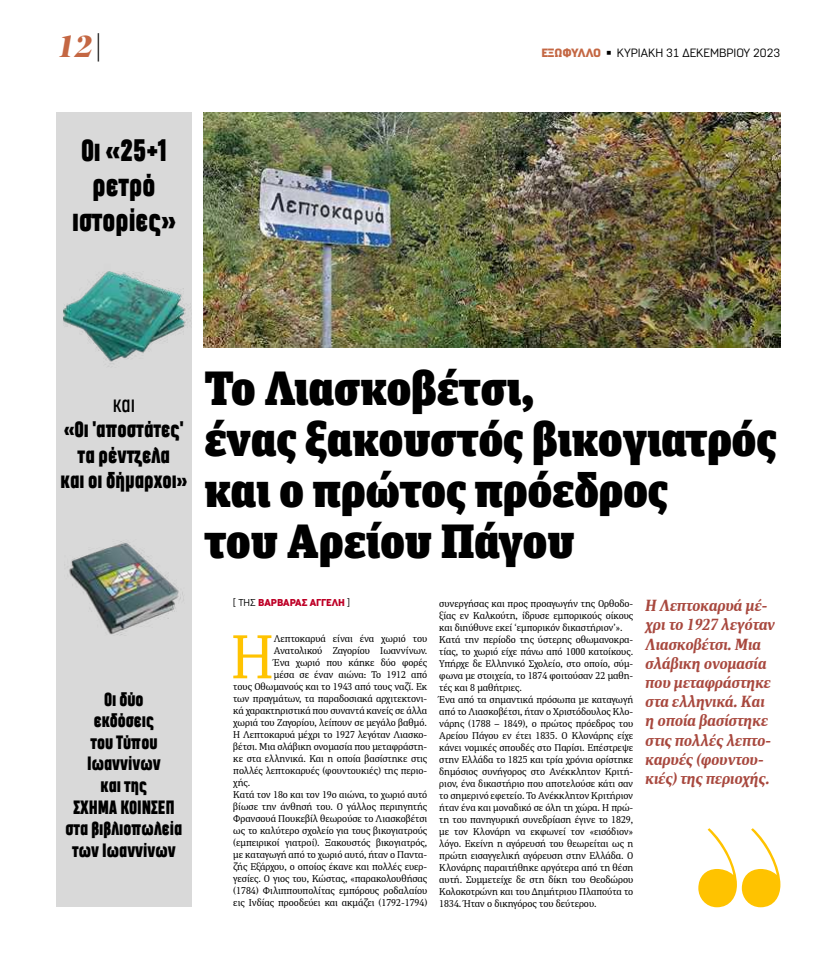
<style>
.page{position:relative;width:823px;height:964px;background:#fff}
.page>*{position:absolute;margin:0;border:0;box-sizing:border-box;transform-origin:0 0}
.t1{font:61.7px "PFDIN Serif";color:#ffc300}
.t2{font:900 48px/51px "FF Unit Slab Pro";color:#000}
.t3{font:italic 900 32px "PF Regal Display Pro";color:#c46743}
.t4{font:800 29px/34.8px "Heading Pro";color:#000;text-align:center}
.t5{font:800 21px/25.2px "Heading Pro";color:#000;text-align:center}
.t6{font:21px "Heading Pro";color:#000}
.t7{font:800 18px/21.6px "Heading Pro";color:#000;text-align:center}
.t8{font:italic 700 16px/19.2px "PFDIN Serif";color:#a8483e}
.t9{font:12px "Normative Pro";color:#000}
.t10{font:10px/12px "PFDIN Serif";color:#000}
.t11{font:900 10px "Normative Pro";color:#be0027}
.s1{color:#000}
.s2{font-weight:900;color:#c46743}
.s3{font-weight:400;color:#000}
</style>
<div class="page">
<div style="left:56px;top:112px;width:135px;height:795px;background:#d9d9d9"></div>
<img style="left:63px;top:271px;width:128px;height:96px">
<img style="left:69px;top:531px;width:123px;height:111px">
<img style="left:204px;top:112px;width:576px;height:235px">
<svg style="left:698px;top:828px;width:82px;height:79px"></svg>
<h3 class="t3" style="left:57px;top:26px;width:48px">12<span class="s1">|</span></h3>
<h3 class="t4" style="left:72px;top:134px;width:105px">Οι «25+1 ρετρό ιστορίες»</h3>
<p class="t9" style="left:541px;top:46px;width:240px"><span class="s2">ΕΞΩΦΥΛΛΟ</span> ◾ ΚΥΡΙΑΚΗ 31 ΔΕΚΕΜΒΡΙΟΥ 2023</p>
<h3 class="t6" style="left:113px;top:392px;width:24px">και</h3>
<h3 class="t5" style="left:61px;top:418px;width:128px">«Οι 'αποστάτες' τα ρέντζελα<br>και οι δήμαρχοι»</h3>
<h3 class="t7" style="left:66px;top:689px;width:118px">Οι δύο<br>εκδόσεις<br>του Τύπου<br>Ιωαννίνων<br>και της<br>ΣΧΗΜΑ ΚΟΙΝΣΕΠ στα βιβλιοπωλεία των Ιωαννίνων</h3>
<h2 class="t2" style="left:204px;top:360px;width:573px">Το Λιασκοβέτσι,<br>ένας ξακουστός βικογιατρός και ο πρώτος πρόεδρος<br>του Αρείου Πάγου</h2>
<p class="t11" style="left:233px;top:596px;width:118px"><span class="s3">[ ΤΗΣ</span> ΒΑΡΒΑΡΑΣ ΑΓΓΕΛΗ <span class="s3">]</span></p>
<h1 class="t1" style="left:231px;top:618px;width:45px">Η</h1>
<p class="t10" style="left:274px;top:633px;width:155px">Λεπτοκαρυά είναι ένα χωριό του</p>
<p class="t10" style="left:439px;top:597px;width:195px">συνεργήσας και προς προαγωγήν της Ορθοδο&shy;ξίας εν Καλκούτη, ίδρυσε εμπορικούς οίκους και διηύθυνε εκεί ‘εμπορικόν δικαστήριον’».<br>Κατά την περίοδο της ύστερης οθωμανοκρα&shy;τίας, το χωριό είχε πάνω από 1000 κατοίκους.<br>Υπήρχε δε Ελληνικό Σχολείο, στο οποίο, σύμ&shy;φωνα με στοιχεία, το 1874 φοιτούσαν 22 μαθη&shy;τές και 8 μαθήτριες.<br>Ένα από τα σημαντικά πρόσωπα με καταγωγή από το Λιασκοβέτσι, ήταν ο Χριστόδουλος Κλο&shy;νάρης (1788 – 1849), ο πρώτος πρόεδρος του Αρείου Πάγου εν έτει 1835. Ο Κλονάρης είχε κάνει νομικές σπουδές στο Παρίσι. Επέστρεψε στην Ελλάδα το 1825 και τρία χρόνια ορίστηκε δημόσιος συνήγορος στο Ανέκκλητον Κριτή&shy;ριον, ένα δικαστήριο που αποτελούσε κάτι σαν το σημερινό εφετείο. Το Ανέκκλητον Κριτήριον ήταν ένα και μοναδικό σε όλη τη χώρα. Η πρώ&shy;τη του πανηγυρική συνεδρίαση έγινε το 1829, με τον Κλονάρη να εκφωνεί τον «εισόδιον» λόγο. Εκείνη η αγόρευσή του θεωρείται ως η πρώτη εισαγγελική αγόρευση στην Ελλάδα. Ο Κλονάρης παραιτήθηκε αργότερα από τη θέση αυτή. Συμμετείχε δε στη δίκη του Θεοδώρου Κολοκοτρώνη και του Δημήτριου Πλαπούτα το 1834. Ήταν ο δικηγόρος του δεύτερου.</p>
<h3 class="t8" style="left:645px;top:596px;width:131px">Η Λεπτοκαρυά μέ&shy;χρι το 1927 λεγόταν<br>Λιασκοβέτσι. Μια σλάβικη ονομασία που μεταφράστηκε στα ελληνικά. Και η οποία βασίστηκε στις πολλές λεπτο&shy;καρυές (φουντου&shy;κιές) της περιοχής.</h3>
<p class="t10" style="left:274px;top:645px;width:155px">Ανατολικού Ζαγορίου Ιωαννίνων.</p>
<p class="t10" style="left:274px;top:657px;width:155px">Ένα χωριό που κάηκε δύο φορές</p>
<p class="t10" style="left:274px;top:669px;width:155px">μέσα σε έναν αιώνα: Το 1912 από</p>
<p class="t10" style="left:233px;top:681px;width:195px">τους Οθωμανούς και το 1943 από τους ναζί. Εκ</p>
<p class="t10" style="left:233px;top:693px;width:195px">των πραγμάτων, τα παραδοσιακά αρχιτεκτονι-</p>
<p class="t10" style="left:233px;top:705px;width:195px">κά χαρακτηριστικά που συναντά κανείς σε άλλα</p>
<p class="t10" style="left:233px;top:717px;width:195px">χωριά του Ζαγορίου, λείπουν σε μεγάλο βαθμό.</p>
<p class="t10" style="left:233px;top:729px;width:195px">Η Λεπτοκαρυά μέχρι το 1927 λεγόταν Λιασκο-</p>
<p class="t10" style="left:233px;top:741px;width:195px">βέτσι. Μια σλάβικη ονομασία που μεταφράστη-</p>
<p class="t10" style="left:233px;top:753px;width:195px">κε στα ελληνικά. Και η οποία βασίστηκε στις</p>
<p class="t10" style="left:233px;top:765px;width:195px">πολλές λεπτοκαρυές (φουντουκιές) της περιο-</p>
<p class="t10" style="left:233px;top:777px;width:18px">χής.</p>
<p class="t10" style="left:233px;top:789px;width:195px">Κατά τον 18ο και τον 19ο αιώνα, το χωριό αυτό</p>
<p class="t10" style="left:233px;top:801px;width:195px">βίωσε την άνθησή του. Ο γάλλος περιηγητής</p>
<p class="t10" style="left:233px;top:813px;width:195px">Φρανσουά Πουκεβίλ θεωρούσε το Λιασκοβέτσι</p>
<p class="t10" style="left:233px;top:825px;width:195px">ως το καλύτερο σχολείο για τους βικογιατρούς</p>
<p class="t10" style="left:233px;top:837px;width:195px">(εμπειρικοί γιατροί). Ξακουστός βικογιατρός,</p>
<p class="t10" style="left:233px;top:849px;width:195px">με καταγωγή από το χωριό αυτό, ήταν ο Παντα-</p>
<p class="t10" style="left:233px;top:861px;width:195px">ζής Εξάρχου, ο οποίος έκανε και πολλές ευερ-</p>
<p class="t10" style="left:233px;top:873px;width:195px">γεσίες. Ο γιος του, Κώστας, «παρακολουθήσας</p>
<p class="t10" style="left:233px;top:885px;width:195px">(1784) Φιλιππουπολίτας εμπόρους ροδαλαίου</p>
<p class="t10" style="left:233px;top:897px;width:195px">εις Ινδίας προοδεύει και ακμάζει (1792-1794)</p>
</div>
